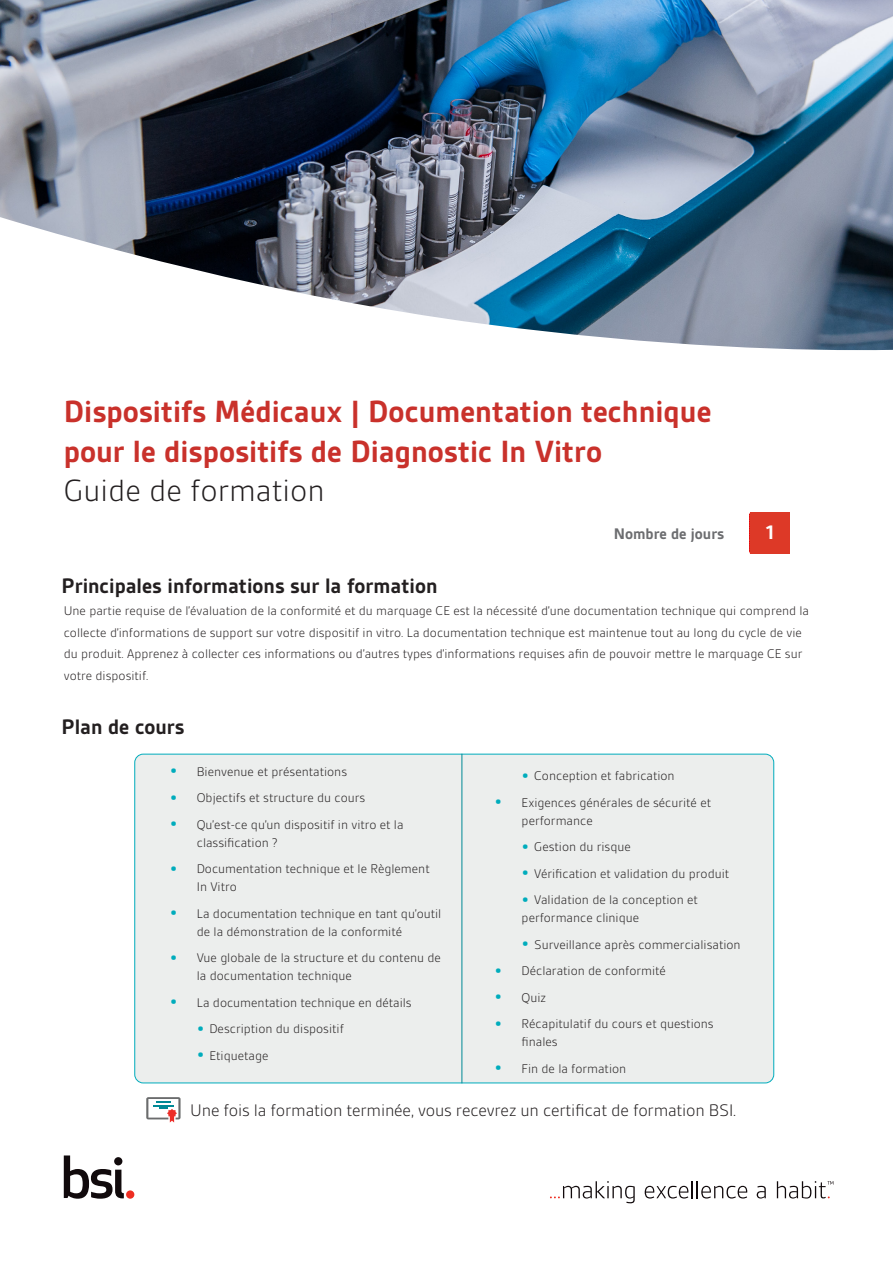
<style>
.page{position:relative;width:893px;height:1263px;background:#fff}
.page>*{position:absolute;margin:0;border:0;box-sizing:border-box;transform-origin:0 0}
.BSI_body_copy{font:700 33px/39.6px "BSI Gesta";color:#c9312b}
.BSI_body_copy-2{font:700 22.5px "BSI Gesta";color:#231f20}
.BSI_body_copy-3{font:700 21px "BSI Gesta";color:#fff}
.BSI_body_copy-4{font:300 18px "BSI Gesta";letter-spacing:-.01em;color:#231f20}
.BSI_body_copy-5{font:700 16.5px "BSI Gesta";color:#6c6d70}
.BSI_body_copy-6{font:300 13.5px/18px "BSI Gesta";color:#231f20}
.Bullet_list{font:300 13.5px/18px "BSI Gesta";color:#231f20}
.s1{font-weight:300;color:#231f20}
.s2{font-weight:700;font-size:19.5px;color:#00acbc}
</style>
<div class="page">
<svg style="left:550px;top:1181px;width:85px;height:22px"></svg>
<svg style="left:645px;top:1181px;width:102px;height:17px"></svg>
<svg style="left:757px;top:1186px;width:9px;height:12px"></svg>
<svg style="left:777px;top:1181px;width:56px;height:17px"></svg>
<img style="left:0;top:0;width:893px;height:351px">
<div style="left:135px;top:754px;width:639px;height:329px;background:#eceeed;border-radius:9px"></div>
<svg style="left:64px;top:1155px;width:60px;height:44px"></svg>
<div style="left:126px;top:1190px;width:8px;height:9px;background:#ee2e22;border-radius:50%"></div>
<img style="left:789px;top:512px;width:1px;height:41px">
<hr style="left:461px;top:754px;width:1px;height:329px;background:#008996">
<div style="left:750px;top:512px;width:39px;height:42px;background:#dd3927"></div>
<svg style="left:146px;top:1097px;width:35px;height:25px"></svg>
<p class="BSI_body_copy" style="left:64px;top:391px;width:649px">Dispositifs Médicaux | Documentation technique pour le dispositifs de Diagnostic In Vitro<br><span class="s1">Guide de formation</span></p>
<p class="BSI_body_copy-2" style="left:62px;top:574px;width:377px">Principales informations sur la formation</p>
<p class="BSI_body_copy-5" style="left:614px;top:525px;width:112px">Nombre de jours</p>
<p class="BSI_body_copy-3" style="left:766px;top:522px;width:9px">1</p>
<p class="BSI_body_copy-6" style="left:64px;top:600px;width:747px;line-height:21.6px">Une partie requise de l’évaluation de la conformité et du marquage CE est la nécessité d’une documentation technique qui comprend la collecte d’informations de support sur votre dispositif in vitro. La documentation technique est maintenue tout au long du cycle de vie du produit. Apprenez à collecter ces informations ou d’autres types d’informations requises afin de pouvoir mettre le marquage CE sur votre dispositif.</p>
<p class="BSI_body_copy-2" style="left:62px;top:715px;width:124px">Plan de cours</p>
<p class="BSI_body_copy-6" style="left:170px;top:762px;width:179px"><span class="s2">•</span> Bienvenue et présentations</p>
<p class="BSI_body_copy-6" style="left:170px;top:789px;width:197px"><span class="s2">•</span> Objectifs et structure du cours</p>
<p class="BSI_body_copy-6" style="left:197px;top:815px;width:208px;text-indent:-27px"><span class="s2">•</span> Qu’est-ce qu’un dispositif in vitro et la classification ?</p>
<p class="BSI_body_copy-6" style="left:197px;top:860px;width:234px;text-indent:-27px"><span class="s2">•</span> Documentation technique et le Règlement<br>In Vitro</p>
<p class="BSI_body_copy-6" style="left:197px;top:904px;width:246px;text-indent:-27px"><span class="s2">•</span> La documentation technique en tant qu’outil de la démonstration de la conformité</p>
<p class="BSI_body_copy-6" style="left:197px;top:949px;width:246px;text-indent:-27px"><span class="s2">•</span> Vue globale de la structure et du contenu de la documentation technique</p>
<p class="BSI_body_copy-6" style="left:170px;top:993px;width:243px"><span class="s2">•</span> La documentation technique en détails</p>
<p class="Bullet_list" style="left:197px;top:1020px;width:148px"><span class="s2">•</span> Description du dispositif</p>
<p class="Bullet_list" style="left:197px;top:1046px;width:73px"><span class="s2">•</span> Etiquetage</p>
<p class="Bullet_list" style="left:522px;top:767px;width:155px"><span class="s2">•</span> Conception et fabrication</p>
<p class="Bullet_list" style="left:522px;top:793px;width:191px;text-indent:-27px"><span class="s2">•</span> Exigences générales de sécurité et performance</p>
<p class="Bullet_list" style="left:522px;top:838px;width:111px"><span class="s2">•</span> Gestion du risque</p>
<p class="Bullet_list" style="left:522px;top:864px;width:209px"><span class="s2">•</span> Vérification et validation du produit</p>
<p class="Bullet_list" style="left:522px;top:891px;width:178px"><span class="s2">•</span> Validation de la conception et performance clinique</p>
<p class="Bullet_list" style="left:522px;top:935px;width:221px"><span class="s2">•</span> Surveillance après commercialisation</p>
<p class="BSI_body_copy-6" style="left:495px;top:962px;width:173px"><span class="s2">•</span> Déclaration de conformité</p>
<p class="BSI_body_copy-6" style="left:495px;top:988px;width:53px"><span class="s2">•</span> Quiz</p>
<p class="BSI_body_copy-6" style="left:522px;top:1015px;width:194px;text-indent:-27px"><span class="s2">•</span> Récapitulatif du cours et questions finales</p>
<p class="BSI_body_copy-6" style="left:495px;top:1059px;width:133px"><span class="s2">•</span> Fin de la formation</p>
<p class="BSI_body_copy-4" style="left:190px;top:1100px;width:547px">Une fois la formation terminée, vous recevrez un certificat de formation BSI.</p>
</div>
